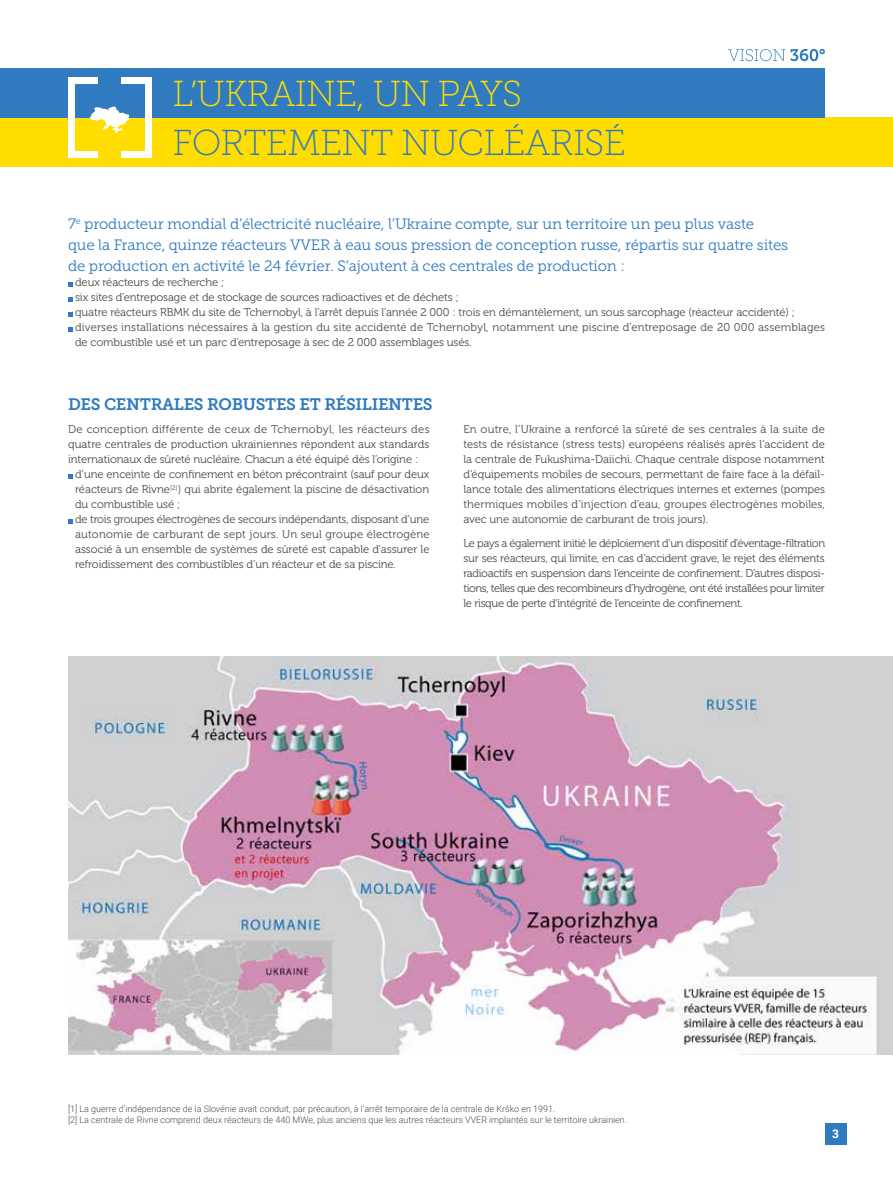
<style>
.page{position:relative;width:893px;height:1191px;background:#fff}
.page>*{position:absolute;margin:0;border:0;box-sizing:border-box;transform-origin:0 0}
.t1{font:36px "Museo Slab 100";letter-spacing:-.02em;color:#307abf}
.t2{font:36px "Museo Slab 100";letter-spacing:-.02em;color:#fd0}
.t3{font:16.5px "Museo Slab 700";letter-spacing:-.02em;color:#307abf}
.t4{font:15px/21px "Museo Slab 300";letter-spacing:-.01em;color:#307abf}
.t5{font:700 12px "Roboto";color:#fff}
.t6{font:11.25px/15px "Museo 300";letter-spacing:-.01em;color:#4a4a49;text-align:justify}
.t7{font:300 9px/10.8px "Roboto";color:#4a4a49}
</style>
<div class="page">
<img style="left:68px;top:656px;width:825px;height:398px">
<div style="left:0;top:117px;width:893px;height:50px;background:#fd0"></div>
<svg style="left:68px;top:282px;width:4px;height:4px"></svg>
<svg style="left:68px;top:297px;width:4px;height:4px"></svg>
<svg style="left:68px;top:312px;width:4px;height:4px"></svg>
<svg style="left:68px;top:327px;width:4px;height:4px"></svg>
<div style="left:0;top:68px;width:825px;height:49px;background:#307abf"></div>
<svg style="left:90px;top:107px;width:40px;height:26px"></svg>
<div style="left:68px;top:77px;width:30px;height:7px;background:#fff"></div>
<div style="left:68px;top:77px;width:6px;height:81px;background:#fff"></div>
<div style="left:68px;top:151px;width:30px;height:7px;background:#fff"></div>
<div style="left:121px;top:151px;width:30px;height:7px;background:#fff"></div>
<div style="left:145px;top:77px;width:6px;height:81px;background:#fff"></div>
<div style="left:121px;top:77px;width:30px;height:7px;background:#fff"></div>
<svg style="left:728px;top:49px;width:97px;height:12px"></svg>
<svg style="left:68px;top:474px;width:4px;height:4px"></svg>
<svg style="left:68px;top:519px;width:4px;height:4px"></svg>
<div style="left:825px;top:1123px;width:21px;height:21px;background:#307abf"></div>
<h1 class="t2" style="left:172px;top:75px;width:351px">L’UKRAINE, UN PAYS</h1>
<h1 class="t1" style="left:172px;top:123px;width:455px">FORTEMENT NUCLÉARISÉ</h1>
<p class="t4" style="left:68px;top:214px;width:722px">7<sup>e</sup> producteur mondial d’électricité nucléaire, l’Ukraine compte, sur un territoire un peu plus vaste<br>que la France, quinze réacteurs VVER à eau sous pression de conception russe, répartis sur quatre sites de production en activité le 24 février. S’ajoutent à ces centrales de production :</p>
<p class="t6" style="left:75px;top:275px;width:751px;text-align:left">deux réacteurs de recherche ;<br>six sites d’entreposage et de stockage de sources radioactives et de déchets ;<br>quatre réacteurs RBMK du site de Tchernobyl, à l’arrêt depuis l’année 2 000 : trois en démantèlement, un sous sarcophage (réacteur accidenté) ; diverses installations nécessaires à la gestion du site accidenté de Tchernobyl, notamment une piscine d’entreposage de 20 000 assemblages de combustible usé et un parc d’entreposage à sec de 2 000 assemblages usés.</p>
<h2 class="t3" style="left:68px;top:394px;width:366px">DES CENTRALES ROBUSTES ET RÉSILIENTES</h2>
<p class="t6" style="left:68px;top:422px;width:363px">De conception différente de ceux de Tchernobyl, les réacteurs des quatre centrales de production ukrainiennes répondent aux standards internationaux de sûreté nucléaire. Chacun a été équipé dès l’origine :</p>
<p class="t6" style="left:75px;top:467px;width:356px;text-align:left">d’une enceinte de confinement en béton précontraint (sauf pour deux réacteurs de Rivne<sup>[2]</sup>) qui abrite également la piscine de désactivation du combustible usé ;<br>de trois groupes électrogènes de secours indépendants, disposant d’une autonomie de carburant de sept jours. Un seul groupe électrogène associé à un ensemble de systèmes de sûreté est capable d’assurer le refroidissement des combustibles d’un réacteur et de sa piscine.</p>
<p class="t6" style="left:463px;top:422px;width:363px">En outre, l’Ukraine a renforcé la sûreté de ses centrales à la suite de tests de résistance (stress tests) européens réalisés après l’accident de la centrale de Fukushima-Daiichi. Chaque centrale dispose notamment d‘équipements mobiles de secours, permettant de faire face à la défail&shy;lance totale des alimentations électriques internes et externes (pompes thermiques mobiles d’injection d’eau, groupes électrogènes mobiles, avec une autonomie de carburant de trois jours).</p>
<p class="t6" style="left:463px;top:535px;width:363px">Le pays a également initié le déploiement d’un dispositif d’éventage-filtration sur ses réacteurs, qui limite, en cas d’accident grave, le rejet des éléments radioactifs en suspension dans l’enceinte de confinement. D’autres disposi&shy;tions, telles que des recombineurs d’hydrogène, ont été installées pour limiter le risque de perte d’intégrité de l’enceinte de confinement.</p>
<p class="t7" style="left:68px;top:1103px;width:560px">[1] La guerre d’indépendance de la Slovénie avait conduit, par précaution, à l’arrêt temporaire de la centrale de Krško en 1991.<br>[2] La centrale de Rivne comprend deux réacteurs de 440 MWe, plus anciens que les autres réacteurs VVER implantés sur le territoire ukrainien.</p>
<p class="t5" style="left:832px;top:1125px;width:8px">3</p>
</div>
